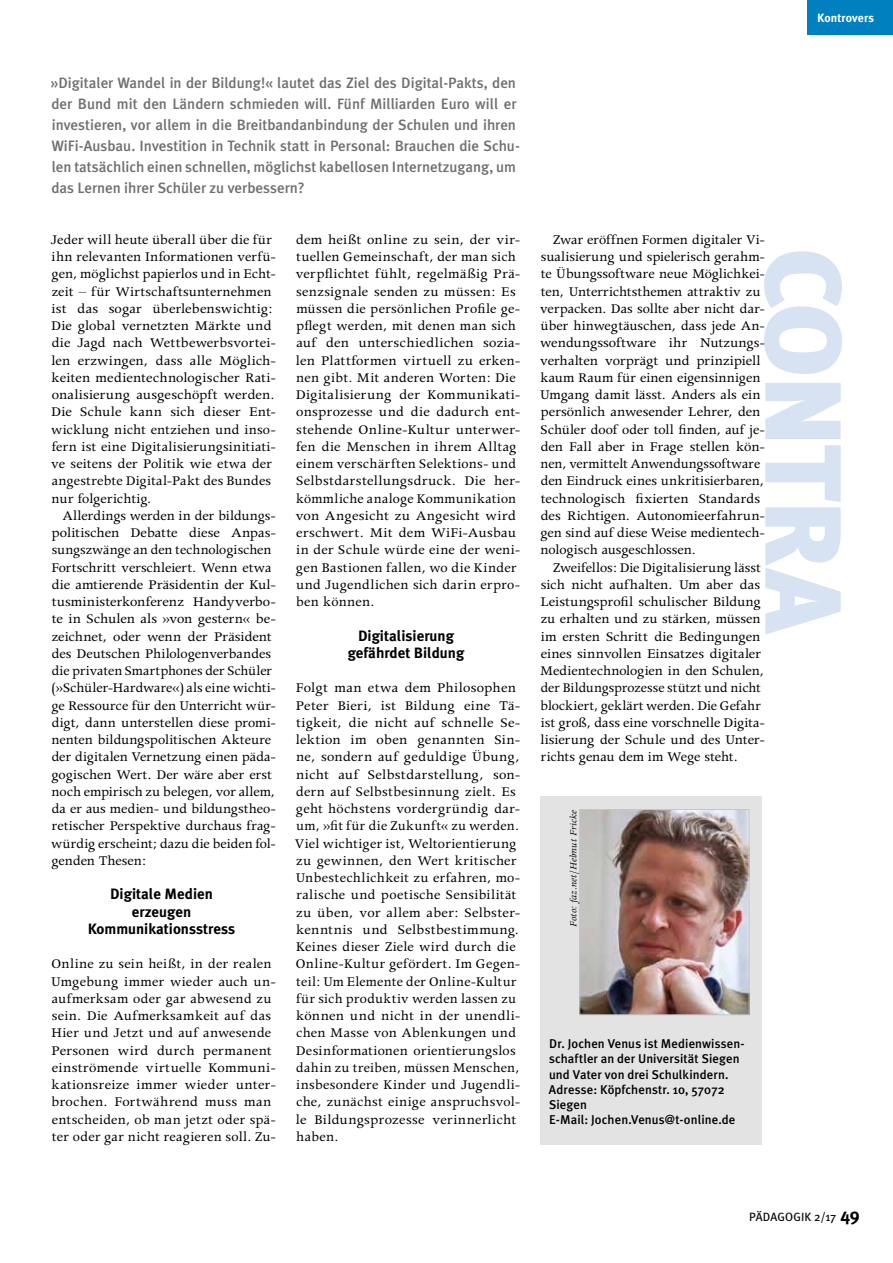
<style>
.page{position:relative;width:893px;height:1263px;background:#fff}
.page>*{position:absolute;margin:0;border:0;box-sizing:border-box;transform-origin:0 0}
.t1{font:900 108px "Meta Plus";letter-spacing:-.03em;color:#d7e3f3}
.t2{font:15px/17.2px "Apollo";letter-spacing:.005em;color:#000}
.t3{font:500 15px/21px "Meta Plus";color:#6f6f6e}
.t4{font:700 15px/17.2px "Meta Plus";color:#000;text-align:center}
.t5{font:500 12.75px/15.3px "Meta Plus";letter-spacing:.01em;color:#000}
.t6{font:12px "Meta Plus";letter-spacing:.01em;color:#000}
.t7{font:700 12px "Meta Plus";letter-spacing:.01em;color:#fff}
.t8{font:italic 10.5px "Apollo";letter-spacing:.01em;color:#000}
.s1{font-weight:700;font-size:18px}
</style>
<div class="page">
<div style="left:808px;top:0;width:85px;height:34px;background:#0080bf"></div>
<div style="left:540px;top:796px;width:221px;height:348px;background:#e3e3e3"></div>
<img style="left:581px;top:811px;width:166px;height:202px">
<div style="left:579px;top:809px;width:170px;height:206px;border:1px solid #c5c6c6"></div>
<p class="t3" style="left:51px;top:72px;width:471px">»Digitaler Wandel in der Bildung!« lautet das Ziel des Digital-Pakts, den der Bund mit den Ländern schmieden will. Fünf Milliarden Euro will er investieren, vor allem in die Breitbandanbindung der Schulen und ihren WiFi-Ausbau. Investition in Technik statt in Personal: Brauchen die Schu&shy;len tatsächlich einen schnellen, möglichst kabellosen Internetzugang, um das Lernen ihrer Schüler zu verbessern?</p>
<p class="t7" style="left:817px;top:11px;width:59px">Kontrovers</p>
<p class="t2" style="left:51px;top:231px;width:223px">Jeder will heute überall über die für</p>
<p class="t2" style="left:51px;top:266px;width:226px">gen, möglichst papierlos und in Echt-</p>
<p class="t2" style="left:295px;top:231px;width:226px">dem heißt online zu sein, der vir&shy;tuellen Gemeinschaft, der man sich verpflichtet fühlt, regelmäßig Prä&shy;senzsignale senden zu müssen: Es müssen die persönlichen Profile ge&shy;pflegt werden, mit denen man sich auf den unterschiedlichen sozia&shy;len Plattformen virtuell zu erken&shy;nen gibt. Mit anderen Worten: Die Digitalisierung der Kommunikati&shy;onsprozesse und die dadurch ent&shy;stehende Online-Kultur unterwer&shy;fen die Menschen in ihrem Alltag einem verschärften Selektions- und Selbstdarstellungsdruck. Die her&shy;kömmliche analoge Kommunikation von Angesicht zu Angesicht wird erschwert. Mit dem WiFi-Ausbau in der Schule würde eine der weni&shy;gen Bastionen fallen, wo die Kinder und Jugendlichen sich darin erpro&shy;ben können.</p>
<p class="t4" style="left:348px;top:627px;width:118px">Digitalisierung gefährdet Bildung</p>
<p class="t2" style="left:295px;top:680px;width:227px">Folgt man etwa dem Philosophen Peter Bieri, ist Bildung eine Tä&shy;tigkeit, die nicht auf schnelle Se&shy;lektion im oben genannten Sin&shy;ne, sondern auf geduldige Übung, nicht auf Selbstdarstellung, son&shy;dern auf Selbstbesinnung zielt. Es geht höchstens vordergründig dar&shy;um, »fit für die Zukunft« zu werden.<br>Viel wichtiger ist, Weltorientierung zu gewinnen, den Wert kritischer Unbestechlichkeit zu erfahren, mo&shy;ralische und poetische Sensibilität zu üben, vor allem aber: Selbster&shy;kenntnis und Selbstbestimmung.<br>Keines dieser Ziele wird durch die Online-Kultur gefördert. Im Gegen&shy;teil: Um Elemente der Online-Kultur für sich produktiv werden lassen zu können und nicht in der unendli&shy;chen Masse von Ablenkungen und Desinformationen orientierungslos dahin zu treiben, müssen Menschen, insbesondere Kinder und Jugendli&shy;che, zunächst einige anspruchsvol&shy;le Bildungsprozesse verinnerlicht haben.</p>
<p class="t2" style="left:540px;top:231px;width:226px;text-indent:13px">Zwar eröffnen Formen digitaler Vi&shy;sualisierung und spielerisch gerahm&shy;te Übungssoftware neue Möglichkei&shy;ten, Unterrichtsthemen attraktiv zu verpacken. Das sollte aber nicht dar&shy;über hinwegtäuschen, dass jede An&shy;wendungssoftware ihr Nutzungs&shy;verhalten vorprägt und prinzipiell kaum Raum für einen eigensinnigen Umgang damit lässt. Anders als ein persönlich anwesender Lehrer, den Schüler doof oder toll finden, auf je&shy;den Fall aber in Frage stellen kön&shy;nen, vermittelt Anwendungssoftware den Eindruck eines unkritisierbaren, technologisch fixierten Standards des Richtigen. Autonomieerfahrun&shy;gen sind auf diese Weise medientech&shy;nologisch ausgeschlossen.</p>
<p class="t2" style="left:540px;top:559px;width:226px;text-indent:13px">Zweifellos: Die Digitalisierung lässt sich nicht aufhalten. Um aber das Leistungsprofil schulischer Bildung zu erhalten und zu stärken, müssen im ersten Schritt die Bedingungen eines sinnvollen Einsatzes digitaler Medientechnologien in den Schulen, der Bildungsprozesse stützt und nicht blockiert, geklärt werden. Die Gefahr ist groß, dass eine vorschnelle Digita&shy;lisierung der Schule und des Unter&shy;richts genau dem im Wege steht.</p>
<p class="t2" style="left:52px;top:248px;width:225px">ihn relevanten Informationen verfü-</p>
<h1 class="t1" style="left:866px;top:248px;width:389px;rotate:90deg">CONTRA</h1>
<p class="t2" style="left:51px;top:283px;width:226px">zeit – für Wirtschaftsunternehmen ist das sogar überlebenswichtig:<br>Die global vernetzten Märkte und die Jagd nach Wettbewerbsvortei&shy;len erzwingen, dass alle Möglich&shy;keiten medientechnologischer Rati&shy;onalisierung ausgeschöpft werden.<br>Die Schule kann sich dieser Ent&shy;wicklung nicht entziehen und inso&shy;fern ist eine Digitalisierungsinitiati&shy;ve seitens der Politik wie etwa der angestrebte Digital-Pakt des Bundes nur folgerichtig.</p>
<p class="t2" style="left:51px;top:507px;width:226px;text-indent:11px">Allerdings werden in der bildungs&shy;politischen Debatte diese Anpas&shy;sungszwänge an den technologischen Fortschritt verschleiert. Wenn etwa die amtierende Präsidentin der Kul&shy;tusministerkonferenz Handyverbo&shy;te in Schulen als »von gestern« be&shy;zeichnet, oder wenn der Präsident des Deutschen Philologenverbandes die privaten Smartphones der Schüler (»Schüler-Hardware«) als eine wichti&shy;ge Ressource für den Unterricht wür&shy;digt, dann unterstellen diese promi&shy;nenten bildungspolitischen Akteure der digitalen Vernetzung einen päda&shy;gogischen Wert. Der wäre aber erst noch empirisch zu belegen, vor allem, da er aus medien- und bildungstheo&shy;retischer Perspektive durchaus frag&shy;würdig erscheint; dazu die beiden fol&shy;genden Thesen:</p>
<p class="t4" style="left:88px;top:885px;width:149px">Digitale Medien erzeugen<br>Kommunikationsstress</p>
<p class="t2" style="left:51px;top:956px;width:226px">Online zu sein heißt, in der realen Umgebung immer wieder auch un&shy;aufmerksam oder gar abwesend zu sein. Die Aufmerksamkeit auf das Hier und Jetzt und auf anwesende Personen wird durch permanent einströmende virtuelle Kommuni&shy;kationsreize immer wieder unter&shy;brochen. Fortwährend muss man entscheiden, ob man jetzt oder spä&shy;ter oder gar nicht reagieren soll. Zu-</p>
<p class="t8" style="left:568px;top:927px;width:119px;rotate:-90deg">Foto: faz.net/Helmut Fricke</p>
<p class="t5" style="left:549px;top:1036px;width:197px">Dr. Jochen Venus ist Medienwissen&shy;schaftler an der Universität Siegen und Vater von drei Schulkindern.<br>Adresse: Köpfchenstr. 10, 57072<br>Siegen<br>E-Mail: Jochen.Venus@t-online.de</p>
<p class="t6" style="left:749px;top:1210px;width:112px">PÄDAGOGIK 2/17 <span class="s1">49</span></p>
</div>
